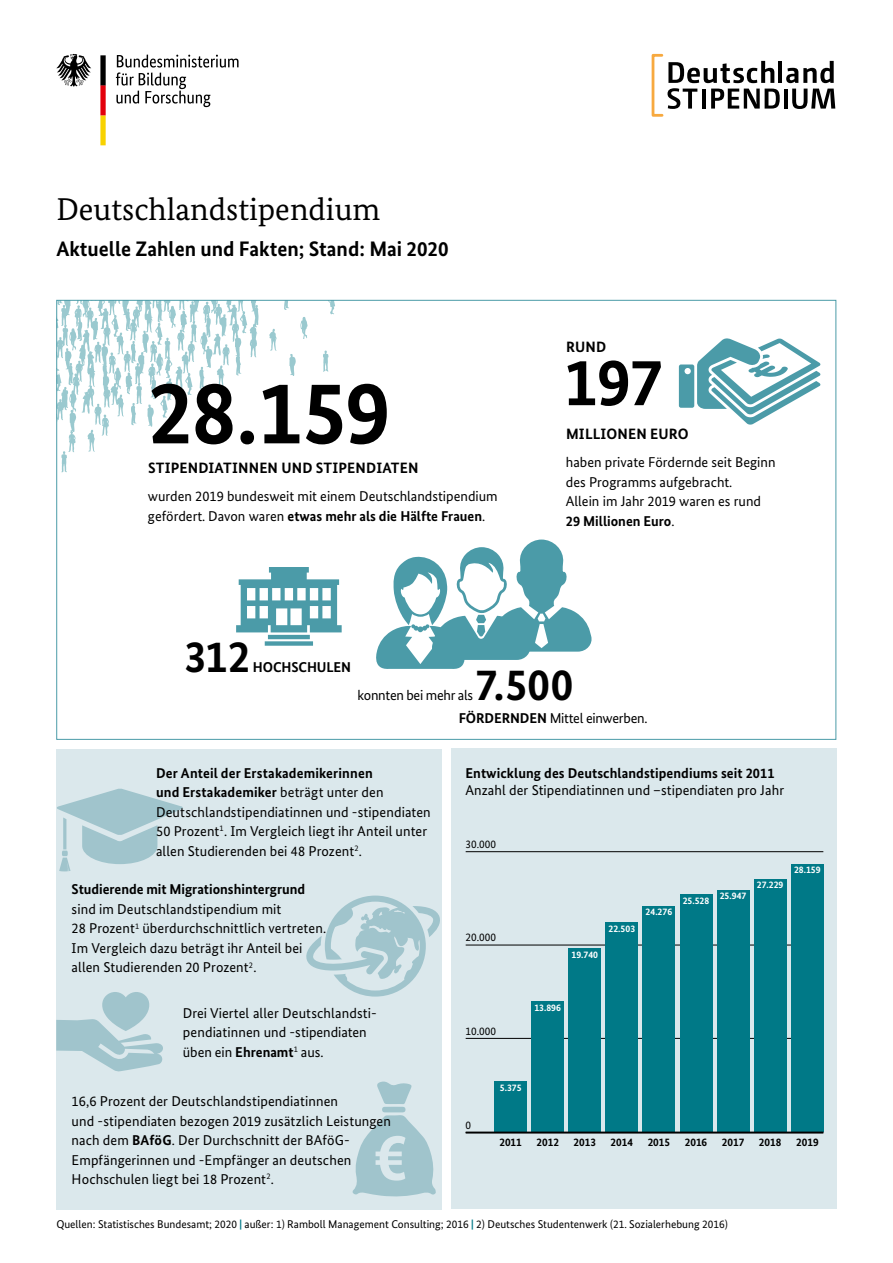
<style>
.page{position:relative;width:893px;height:1263px;background:#fff}
.page>*{position:absolute;margin:0;border:0;box-sizing:border-box;transform-origin:0 0}
._01_Headline_schwarz{font:700 90px "Bundes Sans";color:#000}
._01_Headline_schwarz-2{font:700 67.5px "Bundes Sans";color:#000}
._01_Headline_schwarz-3{font:700 45px "Bundes Sans";letter-spacing:-.005em;color:#000}
._01_Titel_Headline{font:31.5px "Bundes Serif";color:#000}
._02_Titel_Subheadlin{font:700 21px "Bundes Sans";color:#000}
._01_Headline_schwarz-4{font:700 15px "Bundes Sans";letter-spacing:.01em;color:#000}
._01_Headline_schwarz-5{font:14.25px/19.5px "Bundes Sans";letter-spacing:.005em;color:#000}
._01_Headline_schwarz-6{font:700 14.25px "Bundes Sans";letter-spacing:.005em;color:#000}
._01_Headline_schwarz-7{font:14.25px "Bundes Sans";letter-spacing:-.02em;color:#000}
.t1{font:11.25px "Bundes Sans";color:#000}
.t2{font:700 11.25px "Bundes Sans";color:#000}
.t3{font:700 9.75px "Bundes Sans";color:#fff}
.s1{font-weight:700}
.s2{font-weight:700;color:#007987}
</style>
<div class="page">
<div style="left:451px;top:749px;width:386px;height:460px;background:#dbe8ec"></div>
<svg style="left:329px;top:302px;width:6px;height:12px"></svg>
<svg style="left:300px;top:317px;width:8px;height:22px"></svg>
<svg style="left:323px;top:351px;width:5px;height:21px"></svg>
<svg style="left:269px;top:329px;width:8px;height:22px"></svg>
<svg style="left:289px;top:354px;width:7px;height:22px"></svg>
<svg style="left:284px;top:302px;width:5px;height:8px"></svg>
<svg style="left:58px;top:302px;width:200px;height:170px"></svg>
<div style="left:56px;top:749px;width:386px;height:460px;background:#dbe8ec"></div>
<hr style="left:778px;top:61px;width:4px;height:22px;background:#000">
<svg style="left:786px;top:61px;width:48px;height:22px"></svg>
<svg style="left:667px;top:61px;width:113px;height:48px"></svg>
<hr style="left:784px;top:89px;width:3px;height:20px;background:#000">
<svg style="left:792px;top:89px;width:43px;height:20px"></svg>
<div style="left:652px;top:54px;width:11px;height:63px;border:3px solid #f7a93f"></div>
<svg style="left:116px;top:55px;width:123px;height:52px"></svg>
<svg style="left:56px;top:54px;width:35px;height:33px"></svg>
<svg style="left:100px;top:55px;width:6px;height:90px"></svg>
<svg style="left:376px;top:539px;width:216px;height:130px"></svg>
<svg style="left:236px;top:567px;width:106px;height:79px"></svg>
<svg style="left:679px;top:338px;width:141px;height:87px"></svg>
<svg style="left:57px;top:788px;width:126px;height:83px"></svg>
<svg style="left:56px;top:992px;width:107px;height:79px"></svg>
<div style="left:126px;top:997px;width:6px;height:7px;background:#a0c4cc;border-radius:50%"></div>
<svg style="left:306px;top:895px;width:134px;height:101px"></svg>
<svg style="left:352px;top:1081px;width:84px;height:116px"></svg>
<hr style="left:466px;top:1038px;width:357px;height:1px;background:#000">
<hr style="left:466px;top:945px;width:357px;height:1px;background:#000">
<div style="left:643px;top:906px;width:32px;height:225px;background:#007987"></div>
<div style="left:569px;top:948px;width:32px;height:183px;background:#007987"></div>
<div style="left:532px;top:1001px;width:32px;height:130px;background:#007987"></div>
<div style="left:606px;top:922px;width:32px;height:209px;background:#007987"></div>
<div style="left:495px;top:1081px;width:32px;height:50px;background:#007987"></div>
<div style="left:680px;top:894px;width:32px;height:237px;background:#007987"></div>
<div style="left:717px;top:890px;width:32px;height:241px;background:#007987"></div>
<div style="left:754px;top:879px;width:32px;height:252px;background:#007987"></div>
<div style="left:791px;top:864px;width:32px;height:267px;background:#007987"></div>
<hr style="left:466px;top:851px;width:357px;height:1px;background:#000">
<hr style="left:466px;top:1131px;width:357px;height:2px;background:#000">
<p class="_01_Titel_Headline" style="left:56px;top:190px;width:326px">Deutschlandstipendium</p>
<p class="_02_Titel_Subheadlin" style="left:56px;top:236px;width:394px">Aktuelle Zahlen und Fakten; Stand: Mai 2020</p>
<p class="_01_Headline_schwarz" style="left:148px;top:358px;width:244px">28.159</p>
<p class="_01_Headline_schwarz-4" style="left:148px;top:459px;width:272px">STIPENDIATINNEN UND STIPENDIATEN</p>
<p class="_01_Headline_schwarz-5" style="left:148px;top:487px;width:351px">wurden 2019 bundesweit mit einem Deutschlandstipendium gefördert. Davon waren <span class="s1">etwas mehr als die Hälfte Frauen</span>.</p>
<p class="_01_Headline_schwarz-4" style="left:566px;top:337px;width:42px">RUND</p>
<p class="_01_Headline_schwarz-2" style="left:564px;top:341px;width:101px">197</p>
<p class="_01_Headline_schwarz-4" style="left:566px;top:425px;width:124px">MILLIONEN EURO</p>
<p class="_01_Headline_schwarz-5" style="left:566px;top:453px;width:211px">haben private Fördernde seit Beginn des Programms aufgebracht.<br>Allein im Jahr 2019 waren es rund<br><span class="s1">29 Millionen Euro</span>.</p>
<p class="_01_Headline_schwarz-3" style="left:184px;top:629px;width:68px">312</p>
<p class="_01_Headline_schwarz-6" style="left:253px;top:658px;width:100px">HOCHSCHULEN</p>
<p class="_01_Headline_schwarz-3" style="left:475px;top:657px;width:100px">7.500</p>
<p class="_01_Headline_schwarz-7" style="left:459px;top:709px;width:190px"><span class="s1">FÖRDERNDEN</span> Mittel einwerben.</p>
<p class="_01_Headline_schwarz-7" style="left:358px;top:687px;width:117px">konnten bei mehr als</p>
<p class="_01_Headline_schwarz-5" style="left:156px;top:763px;width:276px"><span class="s1">Der Anteil der Erstakademikerinnen<br>und Erstakademiker</span> beträgt unter den Deutschlandstipendiatinnen und -stipendiaten 50 Prozent<sup>1</sup>. Im Vergleich liegt ihr Anteil unter allen Studierenden bei 48 Prozent<sup>2</sup>.</p>
<p class="_01_Headline_schwarz-6" style="left:72px;top:881px;width:235px">Studierende mit Migrationshintergrund</p>
<p class="_01_Headline_schwarz-5" style="left:72px;top:899px;width:256px">sind im Deutschlandstipendium mit<br>28 Prozent<sup>1</sup> überdurchschnittlich vertreten.<br>Im Vergleich dazu beträgt ihr Anteil bei allen Studierenden 20 Prozent<sup>2</sup>.</p>
<p class="_01_Headline_schwarz-5" style="left:183px;top:1003px;width:195px">Drei Viertel aller Deutschlandsti&shy;pendiatinnen und -stipendiaten üben ein <span class="s1">Ehrenamt</span><sup>1</sup> aus.</p>
<p class="_01_Headline_schwarz-5" style="left:72px;top:1091px;width:321px">16,6 Prozent der Deutschlandstipendiatinnen<br>und -stipendiaten bezogen 2019 zusätzlich Leistungen nach dem <span class="s1">BAföG</span>. Der Durchschnitt der BAföG-Empfängerinnen und -Empfänger an deutschen Hochschulen liegt bei 18 Prozent<sup>2</sup>.</p>
<p class="_01_Headline_schwarz-6" style="left:465px;top:764px;width:311px">Entwicklung des Deutschlandstipendiums seit 2011</p>
<p class="_01_Headline_schwarz-5" style="left:465px;top:780px;width:320px">Anzahl der Stipendiatinnen und –stipendiaten pro Jahr</p>
<p class="t1" style="left:465px;top:837px;width:32px">30.000</p>
<p class="t1" style="left:465px;top:931px;width:32px">20.000</p>
<p class="t1" style="left:465px;top:1024px;width:32px">10.000</p>
<p class="t3" style="left:571px;top:949px;width:28px">19.740</p>
<p class="t3" style="left:608px;top:923px;width:28px">22.503</p>
<p class="t3" style="left:646px;top:906px;width:28px">24.276</p>
<p class="t3" style="left:683px;top:894px;width:28px">25.528</p>
<p class="t3" style="left:720px;top:890px;width:28px">25.947</p>
<p class="t3" style="left:757px;top:879px;width:28px">27.229</p>
<p class="t3" style="left:794px;top:864px;width:28px">28.159</p>
<p class="t3" style="left:534px;top:1001px;width:28px">13.896</p>
<p class="t1" style="left:465px;top:1118px;width:7px">0</p>
<p class="t3" style="left:500px;top:1081px;width:23px">5.375</p>
<p class="t2" style="left:499px;top:1135px;width:24px">2011</p>
<p class="t2" style="left:536px;top:1135px;width:24px">2012</p>
<p class="t2" style="left:573px;top:1135px;width:24px">2013</p>
<p class="t2" style="left:611px;top:1135px;width:24px">2014</p>
<p class="t2" style="left:648px;top:1135px;width:24px">2015</p>
<p class="t2" style="left:685px;top:1135px;width:24px">2016</p>
<p class="t2" style="left:722px;top:1135px;width:24px">2017</p>
<p class="t2" style="left:759px;top:1135px;width:24px">2018</p>
<p class="t2" style="left:796px;top:1135px;width:24px">2019</p>
<p class="t1" style="left:56px;top:1217px;width:673px">Quellen: Statistisches Bundesamt; 2020 <span class="s2">|</span> außer: 1) Ramboll Management Consulting; 2016 <span class="s2">|</span> 2) Deutsches Studentenwerk (21. Sozialerhebung 2016)</p>
</div>
